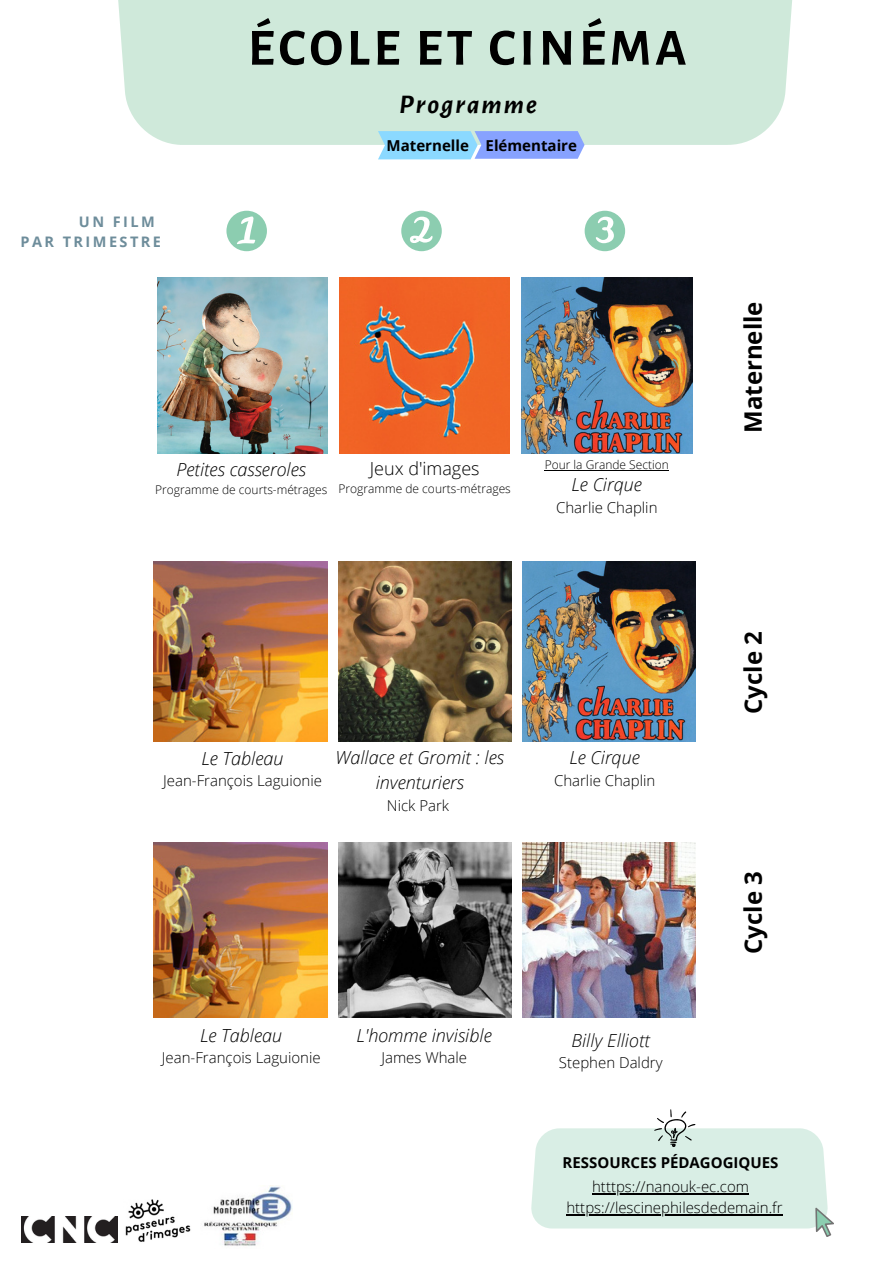
<style>
.page{position:relative;width:893px;height:1264px;background:#fff}
.page>*{position:absolute;margin:0;border:0;box-sizing:border-box;transform-origin:0 0}
.t1{font:700 52.2px "Alegreya Sans";letter-spacing:.075em;color:#000}
.t2{font:italic 700 27px "Alegreya Sans";letter-spacing:.075em;color:#000}
.t3{font:700 24px "Open Sans";color:#000}
.t4{font:italic 300 18px/24.8px "Open Sans";color:#000;text-align:center}
.t5{font:300 18px "Open Sans";color:#000}
.t6{font:300 15px "Open Sans";color:#000}
.t7{font:700 15px "Open Sans";color:#000}
.t8{font:700 14.55px "Open Sans";letter-spacing:.165em;color:#6e8d9b}
.t9{font:300 12px "Open Sans";color:#000}
</style>
<div class="page">
<img style="left:521px;top:277px;width:171px;height:177px">
<img style="left:158px;top:277px;width:170px;height:177px">
<img style="left:340px;top:277px;width:169px;height:177px">
<div style="left:115px;top:0;width:680px;height:145px;background:#cfe9da"></div>
<img style="left:154px;top:842px;width:173px;height:175px">
<img style="left:338px;top:842px;width:173px;height:175px">
<img style="left:522px;top:842px;width:174px;height:175px">
<img style="left:522px;top:561px;width:174px;height:180px">
<img style="left:154px;top:561px;width:173px;height:180px">
<img style="left:338px;top:561px;width:173px;height:180px">
<svg style="left:226px;top:211px;width:41px;height:40px"></svg>
<svg style="left:401px;top:211px;width:41px;height:40px"></svg>
<svg style="left:584px;top:211px;width:41px;height:40px"></svg>
<img style="left:21px;top:1216px;width:97px;height:26px">
<img style="left:204px;top:1185px;width:88px;height:61px">
<img style="left:125px;top:1199px;width:66px;height:43px">
<svg style="left:531px;top:1109px;width:303px;height:127px"></svg>
<svg style="left:378px;top:131px;width:206px;height:28px;background:#8ebffd"></svg>
<hr style="left:592px;top:1192px;width:157px;height:2px;background:#000">
<hr style="left:566px;top:1214px;width:216px;height:1px;background:#000">
<hr style="left:544px;top:470px;width:125px;height:1px;background:#000">
<p class="t1" style="left:248px;top:23px;width:440px">ÉCOLE ET CINÉMA</p>
<p class="t2" style="left:399px;top:91px;width:139px">Programme</p>
<p class="t8" style="left:79px;top:211px;width:77px">UN FILM</p>
<p class="t8" style="left:21px;top:231px;width:142px">PAR TRIMESTRE</p>
<p class="t7" style="left:386px;top:134px;width:84px">Maternelle</p>
<p class="t7" style="left:485px;top:134px;width:93px">Elémentaire</p>
<p class="t4" style="left:176px;top:456px;width:131px">Petites casseroles</p>
<p class="t9" style="left:155px;top:481px;width:174px">Programme de courts-métrages</p>
<p class="t5" style="left:370px;top:455px;width:111px">Jeux d'images</p>
<p class="t9" style="left:338px;top:480px;width:174px">Programme de courts-métrages</p>
<p class="t9" style="left:544px;top:456px;width:126px">Pour la Grande Section</p>
<p class="t4" style="left:571px;top:471px;width:72px">Le Cirque</p>
<p class="t6" style="left:556px;top:496px;width:103px">Charlie Chaplin</p>
<p class="t3" style="left:736px;top:433px;width:133px;rotate:-90deg">Maternelle</p>
<p class="t4" style="left:201px;top:745px;width:84px">Le Tableau</p>
<p class="t6" style="left:163px;top:770px;width:160px">Jean-François Laguionie</p>
<p class="t4" style="left:335px;top:745px;width:170px">Wallace et Gromit : les inventuriers</p>
<p class="t6" style="left:387px;top:794px;width:64px">Nick Park</p>
<p class="t4" style="left:200px;top:1022px;width:84px">Le Tableau</p>
<p class="t6" style="left:162px;top:1047px;width:160px">Jean-François Laguionie</p>
<p class="t4" style="left:356px;top:1022px;width:137px">L'homme invisible</p>
<p class="t6" style="left:381px;top:1047px;width:87px">James Whale</p>
<p class="t4" style="left:569px;top:744px;width:72px">Le Cirque</p>
<p class="t6" style="left:554px;top:769px;width:103px">Charlie Chaplin</p>
<p class="t4" style="left:571px;top:1027px;width:80px">Billy Elliott</p>
<p class="t6" style="left:559px;top:1051px;width:105px">Stephen Daldry</p>
<p class="t3" style="left:736px;top:714px;width:84px;rotate:-90deg">Cycle 2</p>
<p class="t3" style="left:736px;top:954px;width:84px;rotate:-90deg">Cycle 3</p>
<p class="t7" style="left:562px;top:1151px;width:217px">RESSOURCES PÉDAGOGIQUES</p>
<p class="t6" style="left:592px;top:1175px;width:158px">htttps://nanouk-ec.com</p>
<p class="t6" style="left:566px;top:1196px;width:217px">https://lescinephilesdedemain.fr</p>
</div>
